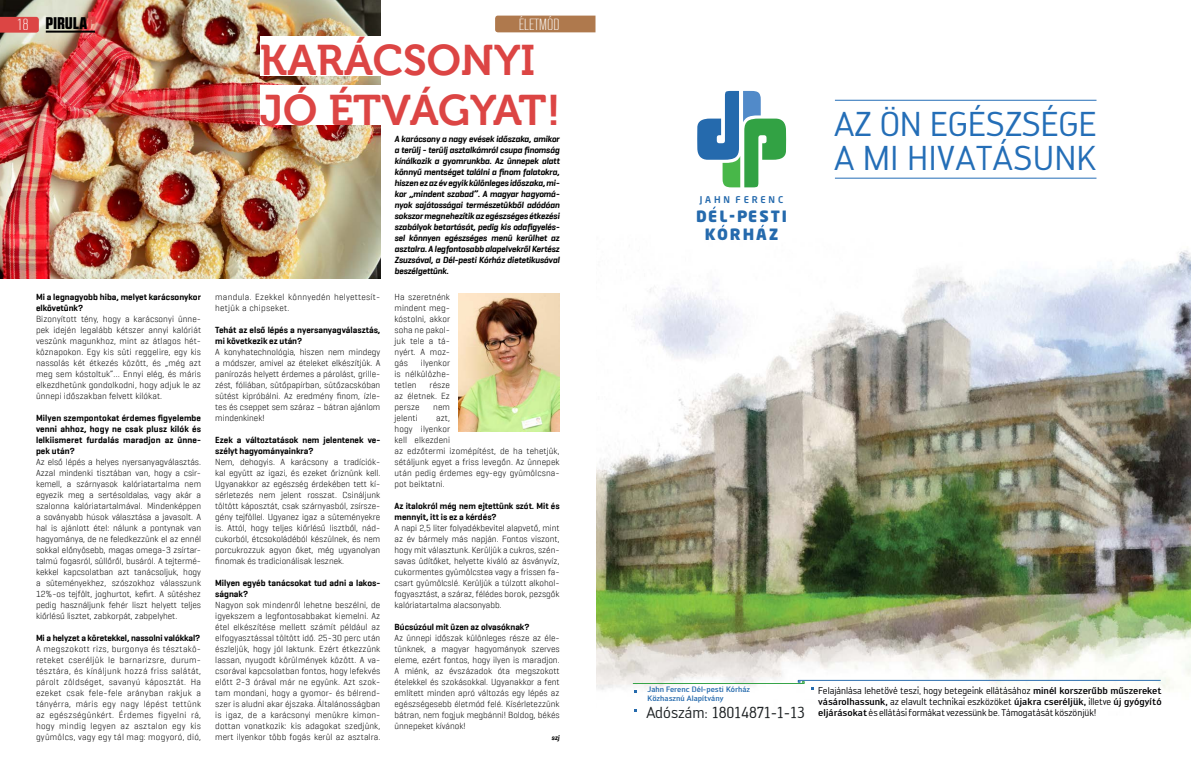
<style>
.page{position:relative;width:1191px;height:780px;background:#fff}
.page>*{position:absolute;margin:0;border:0;box-sizing:border-box;transform-origin:0 0}
.t1{font:43px/50px "Museo 700";color:#dc4544}
.t2{font:33.9px/34.2px "Engel Regular M1 arculat";letter-spacing:.01em;color:#246eb7}
.t3{font:16.9px "RB No 2.1 b Black DEMO";letter-spacing:.03em;color:#000}
.t4{font:300 16px "RB No 2";color:#fff}
.t5{font:15.7px "Engel Regular M1 arculat";color:#1e2224}
.t6{font:900 15.4px/18px "Neo Sans";letter-spacing:.125em;color:#256aad;text-align:center}
.t7{font:9.6px "Engel";color:#000003}
.t8{font:9.6px "Engel Medium M1 arculat";color:#000003}
.t9{font:500 9.2px "Neo Sans";letter-spacing:.3em;color:#256aad}
.t10{font:300 9px/11px "Geogrotesque";letter-spacing:.01em;color:#000;text-align:justify}
.t11{font:italic 600 9px/11px "Geogrotesque";letter-spacing:-.02em;color:#000;text-align:justify}
.t12{font:600 9px/11px "Geogrotesque";color:#000}
.t13{font:300 9px/11px "Geogrotesque";letter-spacing:.03em;color:#000}
.t14{font:7.7px/9.1px "Engel Medium M1 arculat";color:#256aad}
.t15{font:italic 600 7px "Geogrotesque";color:#000}
.s1{font-family:"RB No 2 Light Alternative";font-size:16px;color:#fff}
.s2{font-size:19.3px}
.s3{font-family:"Engel Medium M1 arculat"}
.s4{font-family:"Engel"}
</style>
<div class="page">
<img style="left:0;top:0;width:380px;height:278px">
<div style="left:495px;top:16px;width:100px;height:16px;background:#af794d"></div>
<svg style="left:0;top:17px;width:39px;height:16px"></svg>
<hr style="left:46px;top:31px;width:49px;height:2px;background:#000">
<svg style="left:88px;top:12px;width:8px;height:17px"></svg>
<img style="left:596px;top:224px;width:595px;height:488px">
<svg style="left:633px;top:679px;width:527px;height:13px"></svg>
<svg style="left:697px;top:91px;width:89px;height:96px"></svg>
<hr style="left:835px;top:100px;width:261px;height:1px;background:#246eb7">
<hr style="left:835px;top:178px;width:261px;height:1px;background:#246eb7">
<div style="left:260px;top:36px;width:127px;height:39px;background:#fff"></div>
<div style="left:260px;top:85px;width:127px;height:39px;background:#fff"></div>
<img style="left:458px;top:293px;width:101px;height:138px">
<h3 class="t3" style="left:17px;top:16px;width:72px"><span class="s1">18</span> PIRULA</h3>
<p class="t12" style="left:36px;top:291px;width:167px">Mi a legnagyobb hiba, melyet karácsonykor elkövetünk?</p>
<p class="t10" style="left:36px;top:313px;width:167px">Bizonyított tény, hogy a karácsonyi ünne&shy;pek idején legalább kétszer annyi kalóriát veszünk magunkhoz, mint az átlagos hét&shy;köznapokon. Egy kis süti reggelire, egy kis nassolás két étkezés között, és „még azt meg sem kóstoltuk”… Ennyi elég, és máris elkezdhetünk gondolkodni, hogy adjuk le az ünnepi időszakban felvett kilókat.</p>
<p class="t12" style="left:36px;top:412px;width:167px;text-align:justify">Milyen szempontokat érdemes figyelembe venni ahhoz, hogy ne csak plusz kilók és lelkiismeret furdalás maradjon az ünne&shy;pek után?</p>
<p class="t10" style="left:36px;top:456px;width:167px">Az első lépés a helyes nyersanyagválasztás.<br>Azzal mindenki tisztában van, hogy a csir&shy;kemell, a szárnyasok kalóriatartalma nem egyezik meg a sertésoldalas, vagy akár a szalonna kalóriatartalmával. Mindenképpen a soványabb húsok választása a javasolt. A hal is ajánlott étel: nálunk a pontynak van hagyománya, de ne feledkezzünk el az ennél sokkal előnyösebb, magas omega-3 zsírtar&shy;talmú fogasról, süllőről, busáról. A tejtermé&shy;kekkel kapcsolatban azt tanácsoljuk, hogy a süteményekhez, szószokhoz válasszunk 12%-os tejfölt, joghurtot, kefirt. A sütéshez pedig használjunk fehér liszt helyett teljes kiőrlésű lisztet, zabkorpát, zabpelyhet.</p>
<p class="t12" style="left:36px;top:632px;width:166px">Mi a helyzet a köretekkel, nassolni valókkal?</p>
<p class="t10" style="left:36px;top:643px;width:167px">A megszokott rizs, burgonya és tésztakö&shy;reteket cseréljük le barnarizsre, durum&shy;tésztára, és kínáljunk hozzá friss salátát, párolt zöldséget, savanyú káposztát. Ha ezeket csak fele-fele arányban rakjuk a tányérra, máris egy nagy lépést tettünk az egészségünkért. Érdemes figyelni rá, hogy mindig legyen az asztalon egy kis gyümölcs, vagy egy tál mag: mogyoró, dió,</p>
<h3 class="t4" style="left:519px;top:16px;width:42px">életmód</h3>
<h1 class="t1" style="left:260px;top:35px;width:302px">KARÁCSONYI<br>JÓ ÉTVÁGYAT!</h1>
<p class="t13" style="left:215px;top:291px;width:167px">mandula. Ezekkel könnyedén helyettesít&shy;hetjük a chipseket.</p>
<p class="t12" style="left:215px;top:324px;width:167px">Tehát az első lépés a nyersanyagválasztás, mi következik ez után?</p>
<p class="t10" style="left:215px;top:346px;width:167px">A konyhatechnológia, hiszen nem mindegy a módszer, amivel az ételeket elkészítjük. A panírozás helyett érdemes a párolást, grille&shy;zést, fóliában, sütőpapírban, sütőzacskóban sütést kipróbálni. Az eredmény finom, ízle&shy;tes és cseppet sem száraz – bátran ajánlom mindenkinek!</p>
<p class="t12" style="left:215px;top:434px;width:167px">Ezek a változtatások nem jelentenek ve&shy;szélyt hagyományainkra?</p>
<p class="t10" style="left:215px;top:456px;width:167px">Nem, dehogyis. A karácsony a tradíciók&shy;kal együtt az igazi, és ezeket őriznünk kell.<br>Ugyanakkor az egészség érdekében tett kí&shy;sérletezés nem jelent rosszat. Csináljunk töltött káposztát, csak szárnyasból, zsírsze&shy;gény tejföllel. Ugyanez igaz a süteményekre is. Attól, hogy teljes kiőrlésű lisztből, nád&shy;cukorból, étcsokoládéból készülnek, és nem porcukrozzuk agyon őket, még ugyanolyan finomak és tradicionálisak lesznek.</p>
<p class="t12" style="left:215px;top:577px;width:167px">Milyen egyéb tanácsokat tud adni a lakos&shy;ságnak?</p>
<p class="t10" style="left:215px;top:599px;width:167px">Nagyon sok mindenről lehetne beszélni, de igyekszem a legfontosabbakat kiemelni. Az étel elkészítése mellett számít például az elfogyasztással töltött idő. 25-30 perc után észleljük, hogy jól laktunk. Ezért étkezzünk lassan, nyugodt körülmények között. A va&shy;csorával kapcsolatban fontos, hogy lefekvés előtt 2-3 órával már ne együnk. Azt szok&shy;tam mondani, hogy a gyomor- és bélrend&shy;szer is aludni akar éjszaka. Általánosságban is igaz, de a karácsonyi menükre kimon&shy;dottan vonatkozik: kis adagokat szedjünk, mert ilyenkor több fogás kerül az asztalra.</p>
<p class="t11" style="left:394px;top:133px;width:167px">A karácsony a nagy evések időszaka, amikor a terülj - terülj asztalkámról csupa finomság kínálkozik a gyomrunkba. Az ünnepek alatt könnyű mentséget találni a finom falatokra, hiszen ez az év egyik különleges időszaka, mi&shy;kor „mindent szabad”. A magyar hagyomá&shy;nyok sajátosságai természetükből adódóan sokszor megnehezítik az egészséges étkezési szabályok betartását, pedig kis odafigyelés&shy;sel könnyen egészséges menü kerülhet az asztalra. A legfontosabb alapelvekről Kertész Zsuzsával, a Dél-pesti Kórház dietetikusával beszélgettünk.</p>
<p class="t10" style="left:394px;top:291px;width:57px">Ha szeretnénk mindent meg&shy;kóstolni, akkor soha ne pakol&shy;juk tele a tá&shy;nyért. A moz&shy;gás</p>
<p class="t10" style="left:394px;top:357px;width:57px;text-indent:26px">ilyenkor is nélkülözhe&shy;tetlen</p>
<p class="t10" style="left:394px;top:379px;width:57px;text-indent:35px">része az életnek. Ez persze</p>
<p class="t10" style="left:433px;top:401px;width:18px">nem</p>
<p class="t10" style="left:394px;top:412px;width:25px">jelenti</p>
<p class="t10" style="left:394px;top:412px;width:167px;text-align:left;text-indent:42px">azt,<br>hogy ilyenkor<br>kell elkezdeni<br>az edzőtermi izomépítést, de ha tehetjük, sétáljunk egyet a friss levegőn. Az ünnepek után pedig érdemes egy-egy gyümölcsna&shy;pot beiktatni.</p>
<p class="t12" style="left:394px;top:500px;width:167px">Az italokról még nem ejtettünk szót. Mit és mennyit, itt is ez a kérdés?</p>
<p class="t10" style="left:394px;top:522px;width:167px">A napi 2,5 liter folyadékbevitel alapvető, mint az év bármely más napján. Fontos viszont, hogy mit választunk. Kerüljük a cukros, szén&shy;savas üdítőket, helyette kiváló az ásványvíz, cukormentes gyümölcstea vagy a frissen fa&shy;csart gyümölcslé. Kerüljük a túlzott alkohol&shy;fogyasztást, a száraz, félédes borok, pezsgők kalóriatartalma alacsonyabb.</p>
<p class="t12" style="left:394px;top:621px;width:136px">Búcsúzóul mit üzen az olvasóknak?</p>
<p class="t10" style="left:394px;top:632px;width:167px">Az ünnepi időszak különleges része az éle&shy;tünknek, a magyar hagyományok szerves eleme, ezért fontos, hogy ilyen is maradjon.<br>A miénk, az évszázadok óta megszokott ételekkel és szokásokkal. Ugyanakkor a fent említett minden apró változás egy lépés az egészségesebb életmód felé. Kísérletezzünk bátran, nem fogjuk megbánni! Boldog, békés ünnepeket kívánok!</p>
<p class="t15" style="left:551px;top:733px;width:10px">szj</p>
<p class="t9" style="left:700px;top:195px;width:85px">JAHN FERENC</p>
<h3 class="t6" style="left:696px;top:208px;width:92px">DEL<span class="s2">-</span>PESTI<br>KORHAZ</h3>
<h2 class="t2" style="left:834px;top:107px;width:263px">AZ ÖN EGÉSZSÉGE<br>A MI HIVATÁSUNK</h2>
<p class="t14" style="left:647px;top:685px;width:104px">Jahn Ferenc Dél-pesti Kórház<br>Közhasznú Alapítvány</p>
<h3 class="t5" style="left:646px;top:703px;width:160px">Adószám: 18014871-1-13</h3>
<p class="t7" style="left:818px;top:684px;width:345px">Felajánlása lehetővé teszi, hogy betegeink ellátásához <span class="s3">minél korszerűbb műszereket</span></p>
<p class="t8" style="left:818px;top:696px;width:345px">vásárolhassunk, <span class="s4">az elavult technikai eszközöket</span> újakra cseréljük, <span class="s4">illetve</span> új gyógyító</p>
<p class="t7" style="left:818px;top:707px;width:280px"><span class="s3">eljárásokat</span> és ellátási formákat vezessünk be. Támogatását köszönjük!</p>
</div>
